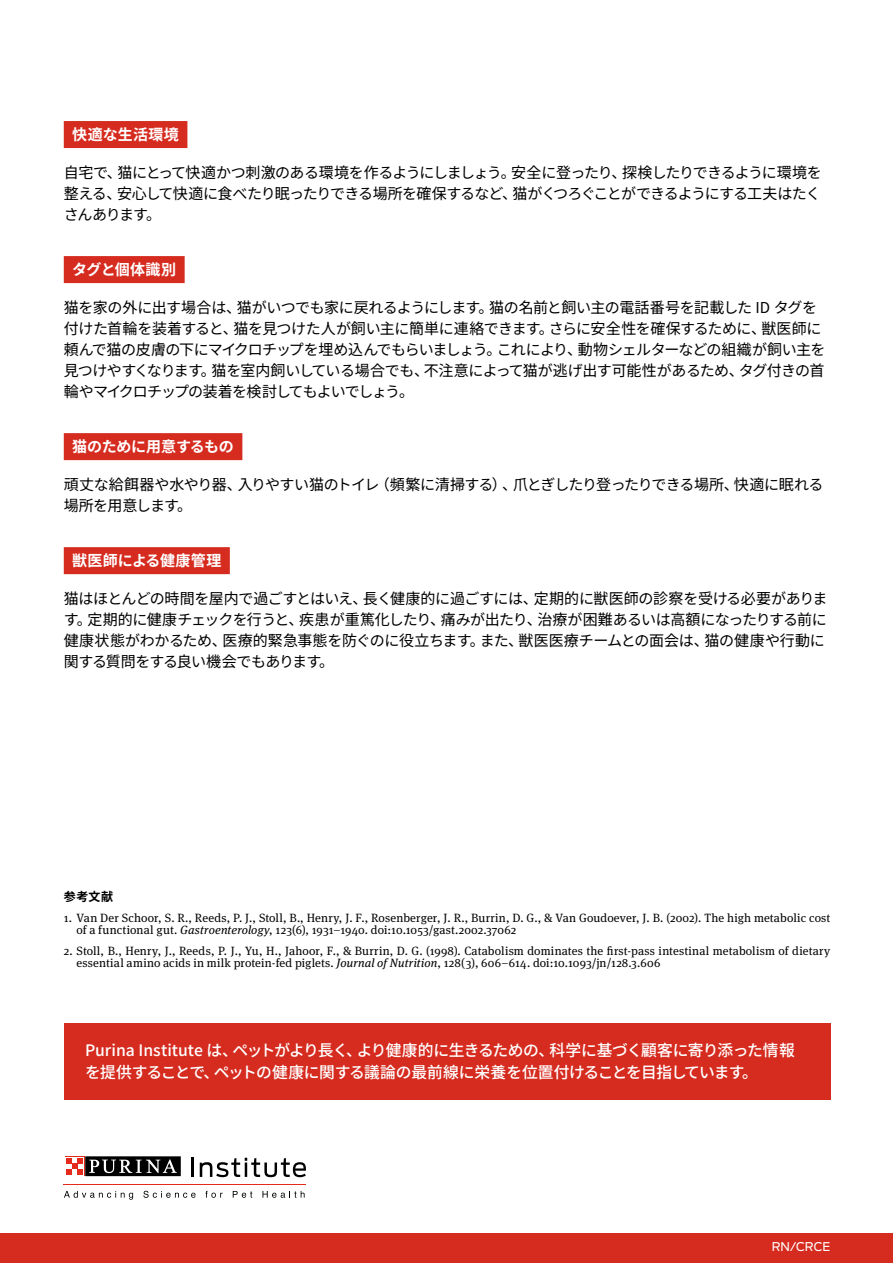
<style>
.page{position:relative;width:893px;height:1263px;background:#fff}
.page>*{position:absolute;margin:0;border:0;box-sizing:border-box;transform-origin:0 0}
.t1{font:500 15.75px/21.8px "Noto Sans JP";letter-spacing:-.015em;color:#fff}
.t2{font:15px/21px "Noto Sans JP";letter-spacing:-.035em;color:#000}
.t3{font:700 15px "Noto Sans JP";letter-spacing:-.005em;color:#fff}
.t4{font:700 15px "Noto Sans JP";letter-spacing:.015em;color:#fff}
.t5{font:700 15px "Noto Sans JP";letter-spacing:.02em;color:#fff}
.t6{font:12px/12px "Meta Serif Pro";letter-spacing:.015em;color:#000}
.t7{font:12px "Antenna";letter-spacing:-.005em;color:#fff}
.t8{font:700 12px "Noto Sans JP";color:#000}
.s1{font-style:italic}
</style>
<div class="page">
<div style="left:0;top:1233px;width:893px;height:30px;background:#d62b1f"></div>
<hr style="left:64px;top:1184px;width:242px;height:1px;background:#e52a1b">
<svg style="left:192px;top:1158px;width:2px;height:19px"></svg>
<svg style="left:200px;top:1158px;width:106px;height:19px"></svg>
<svg style="left:64px;top:1191px;width:69px;height:9px"></svg>
<svg style="left:143px;top:1191px;width:53px;height:7px"></svg>
<svg style="left:205px;top:1191px;width:18px;height:7px"></svg>
<svg style="left:233px;top:1191px;width:19px;height:7px"></svg>
<svg style="left:262px;top:1191px;width:43px;height:7px"></svg>
<svg style="left:85px;top:1176px;width:96px;height:1px"></svg>
<svg style="left:65px;top:1156px;width:20px;height:20px"></svg>
<div style="left:85px;top:1156px;width:96px;height:20px;background:#000"></div>
<svg style="left:89px;top:1159px;width:88px;height:14px"></svg>
<div style="left:65px;top:1157px;width:19px;height:18px;background:#fff"></div>
<svg style="left:66px;top:1158px;width:17px;height:17px"></svg>
<div style="left:64px;top:121px;width:123px;height:27px;background:#d62b1f"></div>
<div style="left:64px;top:256px;width:121px;height:27px;background:#d62b1f"></div>
<div style="left:64px;top:433px;width:178px;height:27px;background:#d62b1f"></div>
<div style="left:64px;top:547px;width:166px;height:27px;background:#d62b1f"></div>
<div style="left:64px;top:1022px;width:766px;height:77px;background:#d62b1f"></div>
<p class="t5" style="left:72px;top:126px;width:108px">快適な生活環境</p>
<p class="t2" style="left:64px;top:162px;width:760px;text-align:justify">自宅で、猫にとって快適かつ刺激のある環境を作るようにしましょう。安全に登ったり、探検したりできるように環境を整える、安心して快適に食べたり眠ったりできる場所を確保するなど、猫がくつろぐことができるようにする工夫はたくさんあります。</p>
<p class="t3" style="left:72px;top:261px;width:105px">タグと個体識別</p>
<p class="t2" style="left:64px;top:297px;width:763px">猫を家の外に出す場合は、猫がいつでも家に戻れるようにします。猫の名前と飼い主の電話番号を記載した ID タグを付けた首輪を装着すると、猫を見つけた人が飼い主に簡単に連絡できます。さらに安全性を確保するために、獣医師に頼んで猫の皮膚の下にマイクロチップを埋め込んでもらいましょう。これにより、動物シェルターなどの組織が飼い主を見つけやすくなります。猫を室内飼いしている場合でも、不注意によって猫が逃げ出す可能性があるため、タグ付きの首輪やマイクロチップの装着を検討してもよいでしょう。</p>
<p class="t3" style="left:72px;top:438px;width:163px">猫のために用意するもの</p>
<p class="t2" style="left:64px;top:474px;width:761px">頑丈な給餌器や水やり器、入りやすい猫のトイレ（頻繁に清掃する）、爪とぎしたり登ったりできる場所、快適に眠れる場所を用意します。</p>
<p class="t4" style="left:72px;top:552px;width:151px">獣医師による健康管理</p>
<p class="t2" style="left:64px;top:588px;width:765px">猫はほとんどの時間を屋内で過ごすとはいえ、長く健康的に過ごすには、定期的に獣医師の診察を受ける必要があります。定期的に健康チェックを行うと、疾患が重篤化したり、痛みが出たり、治療が困難あるいは高額になったりする前に健康状態がわかるため、医療的緊急事態を防ぐのに役立ちます。また、獣医医療チームとの面会は、猫の健康や行動に関する質問をする良い機会でもあります。</p>
<p class="t8" style="left:64px;top:890px;width:51px">参考文献</p>
<p class="t6" style="left:77px;top:911px;width:755px;text-indent:-13px">1. Van Der Schoor, S. R., Reeds, P. J., Stoll, B., Henry, J. F., Rosenberger, J. R., Burrin, D. G., &amp; Van Goudoever, J. B. (2002). The high metabolic cost of a functional gut. <span class="s1">Gastroenterology</span>, 123(6), 1931–1940. doi:10.1053/gast.2002.37062</p>
<p class="t6" style="left:77px;top:944px;width:755px;text-indent:-13px">2. Stoll, B., Henry, J., Reeds, P. J., Yu, H., Jahoor, F., &amp; Burrin, D. G. (1998). Catabolism dominates the first-pass intestinal metabolism of dietary essential amino acids in milk protein-fed piglets. <span class="s1">Journal of Nutrition</span>, 128(3), 606–614. doi:10.1093/jn/128.3.606</p>
<p class="t1" style="left:85px;top:1040px;width:711px">Purina Institute は、ペットがより長く、より健康的に生きるための、科学に基づく顧客に寄り添った情報を提供することで、ペットの健康に関する議論の最前線に栄養を位置付けることを目指しています。</p>
<p class="t7" style="left:772px;top:1239px;width:60px">RN/CRCE</p>
</div>
